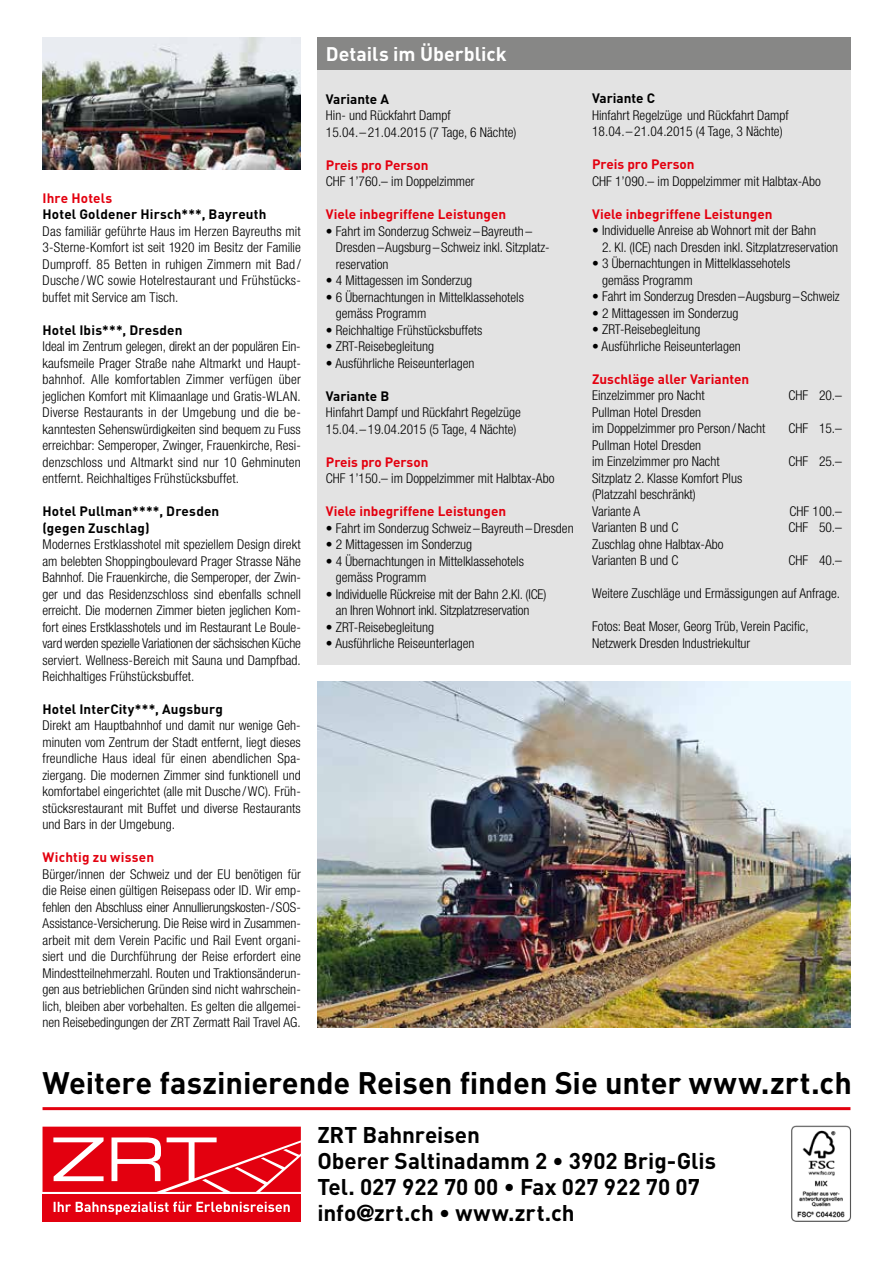
<style>
.page{position:relative;width:893px;height:1263px;background:#fff}
.page>*{position:absolute;margin:0;border:0;box-sizing:border-box;transform-origin:0 0}
.t1{font:700 30.75px "DIN";letter-spacing:-.005em;color:#000}
.t2{font:700 22.5px/26.2px "DIN";color:#000}
.t3{font:700 19.5px "DIN";color:#fff}
.t4{font:300 condensed 13.5px/16.5px "Helvetica Neue";color:#000}
.t5{font:700 13.5px "DIN";color:#e3000f}
.t6{font:700 13.5px/16.5px "DIN";letter-spacing:.01em;color:#000}
.s1{font-family:"Helvetica Neue";font-weight:900;font-stretch:condensed}
</style>
<div class="page">
<img style="left:791px;top:1125px;width:61px;height:97px">
<hr style="left:43px;top:1107px;width:807px;height:3px;background:#e3000f">
<svg style="left:43px;top:1127px;width:258px;height:65px;background:#e72b38"></svg>
<div style="left:43px;top:1194px;width:258px;height:27px;background:#e3000f"></div>
<svg style="left:54px;top:1201px;width:236px;height:14px"></svg>
<div style="left:317px;top:67px;width:533px;height:597px;background:#e3e3e3"></div>
<div style="left:317px;top:37px;width:533px;height:33px;background:#878786"></div>
<img style="left:317px;top:681px;width:533px;height:346px">
<img style="left:43px;top:38px;width:258px;height:131px">
<p class="t5" style="left:43px;top:189px;width:71px">Ihre Hotels</p>
<p class="t6" style="left:43px;top:205px;width:225px">Hotel Goldener Hirsch***, Bayreuth</p>
<p class="t4" style="left:43px;top:222px;width:260px;text-align:justify">Das familiär geführte Haus im Herzen Bayreuths mit 3-Sterne-Komfort ist seit 1920 im Besitz der Familie Dumproff. 85 Betten in ruhigen Zimmern mit Bad / Dusche / WC sowie Hotelrestaurant und Frühstücks&shy;buffet mit Service am Tisch.</p>
<p class="t6" style="left:43px;top:321px;width:141px">Hotel Ibis***, Dresden</p>
<p class="t4" style="left:43px;top:338px;width:260px;text-align:justify">Ideal im Zentrum gelegen, direkt an der populären Ein&shy;kaufsmeile Prager Straße nahe Altmarkt und Haupt&shy;bahnhof. Alle komfortablen Zimmer verfügen über jeglichen Komfort mit Klimaanlage und Gratis-WLAN.<br>Diverse Restaurants in der Umgebung und die be&shy;kanntesten Sehenswürdigkeiten sind bequem zu Fuss erreichbar: Semperoper, Zwinger, Frauenkirche, Resi&shy;denzschloss und Altmarkt sind nur 10 Gehminuten entfernt. Reichhaltiges Frühstücksbuffet.</p>
<p class="t6" style="left:43px;top:502px;width:178px">Hotel Pullman****, Dresden (gegen Zuschlag)</p>
<p class="t4" style="left:43px;top:536px;width:260px;text-align:justify">Modernes Erstklasshotel mit speziellem Design direkt am belebten Shoppingboulevard Prager Strasse Nähe Bahnhof. Die Frauenkirche, die Semperoper, der Zwin&shy;ger und das Residenzschloss sind ebenfalls schnell erreicht. Die modernen Zimmer bieten jeglichen Kom&shy;fort eines Erstklasshotels und im Restaurant Le Boule&shy;vard werden spezielle Variationen der sächsischen Küche serviert. Wellness-Bereich mit Sauna und Dampfbad.<br>Reichhaltiges Frühstücksbuffet.</p>
<p class="t6" style="left:43px;top:700px;width:182px">Hotel InterCity***, Augsburg</p>
<p class="t4" style="left:43px;top:717px;width:260px;text-align:justify">Direkt am Hauptbahnhof und damit nur wenige Geh&shy;minuten vom Zentrum der Stadt entfernt, liegt dieses freundliche Haus ideal für einen abendlichen Spa&shy;ziergang. Die modernen Zimmer sind funktionell und komfortabel eingerichtet (alle mit Dusche /WC). Früh&shy;stücksrestaurant mit Buffet und diverse Restaurants und Bars in der Umgebung.</p>
<p class="t5" style="left:43px;top:849px;width:113px">Wichtig zu wissen</p>
<p class="t4" style="left:43px;top:866px;width:260px;text-align:justify">Bürger/innen der Schweiz und der EU benötigen für die Reise einen gültigen Reisepass oder ID. Wir emp&shy;fehlen den Abschluss einer Annullierungskosten-/SOS-Assistance-Versicherung. Die Reise wird in Zusammen&shy;arbeit mit dem Verein Pacific und Rail Event organi&shy;siert und die Durchführung der Reise erfordert eine Mindestteilnehmerzahl. Routen und Traktionsänderun&shy;gen aus betrieblichen Gründen sind nicht wahrschein&shy;lich, bleiben aber vorbehalten. Es gelten die allgemei&shy;nen Reisebedingungen der ZRT Zermatt Rail Travel AG.</p>
<h3 class="t3" style="left:326px;top:41px;width:182px">Details im Überblick</h3>
<p class="t6" style="left:326px;top:90px;width:65px">Variante A</p>
<p class="t4" style="left:326px;top:107px;width:192px">Hin- und Rückfahrt Dampf<br>15.04.–21.04.2015 (7 Tage, 6 Nächte)</p>
<p class="t5" style="left:326px;top:156px;width:104px">Preis pro Person</p>
<p class="t4" style="left:326px;top:173px;width:150px">CHF 1’760.– im Doppelzimmer</p>
<p class="t5" style="left:326px;top:205px;width:182px">Viele inbegriffene Leistungen</p>
<p class="t4" style="left:336px;top:222px;width:215px;text-indent:-10px">• Fahrt im Sonderzug Schweiz –Bayreuth –<br>Dresden –Augsburg –Schweiz inkl. Sitzplatz&shy;reservation</p>
<p class="t4" style="left:326px;top:272px;width:148px">• 4 Mittagessen im Sonderzug</p>
<p class="t4" style="left:336px;top:288px;width:190px;text-indent:-10px">• 6 Übernachtungen in Mittelklassehotels gemäss Programm</p>
<p class="t4" style="left:326px;top:321px;width:158px">• Reichhaltige Frühstücksbuffets</p>
<p class="t4" style="left:326px;top:338px;width:110px">• ZRT-Reisebegleitung</p>
<p class="t4" style="left:326px;top:354px;width:150px">• Ausführliche Reiseunterlagen</p>
<p class="t6" style="left:326px;top:387px;width:65px">Variante B</p>
<p class="t4" style="left:326px;top:404px;width:196px">Hinfahrt Dampf und Rückfahrt Regelzüge<br>15.04.–19.04.2015 (5 Tage, 4 Nächte)</p>
<p class="t5" style="left:326px;top:453px;width:104px">Preis pro Person</p>
<p class="t4" style="left:326px;top:470px;width:230px">CHF 1’150.– im Doppelzimmer mit Halbtax-Abo</p>
<p class="t5" style="left:326px;top:502px;width:182px">Viele inbegriffene Leistungen</p>
<p class="t4" style="left:326px;top:519px;width:249px">• Fahrt im Sonderzug Schweiz –Bayreuth –Dresden</p>
<p class="t4" style="left:326px;top:536px;width:148px">• 2 Mittagessen im Sonderzug</p>
<p class="t4" style="left:336px;top:552px;width:190px;text-indent:-10px">• 4 Übernachtungen in Mittelklassehotels gemäss Programm</p>
<p class="t4" style="left:326px;top:585px;width:222px;text-align:center">• Individuelle Rückreise mit der Bahn 2.Kl. (ICE) an Ihren Wohnort inkl. Sitzplatzreservation</p>
<p class="t4" style="left:326px;top:618px;width:110px">• ZRT-Reisebegleitung</p>
<p class="t4" style="left:326px;top:635px;width:150px">• Ausführliche Reiseunterlagen</p>
<p class="t6" style="left:592px;top:90px;width:64px">Variante C</p>
<p class="t4" style="left:592px;top:107px;width:198px">Hinfahrt Regelzüge und Rückfahrt Dampf<br>18.04.–21.04.2015 (4 Tage, 3 Nächte)</p>
<p class="t5" style="left:592px;top:156px;width:104px">Preis pro Person</p>
<p class="t4" style="left:592px;top:173px;width:230px">CHF 1’090.– im Doppelzimmer mit Halbtax-Abo</p>
<p class="t5" style="left:592px;top:205px;width:182px">Viele inbegriffene Leistungen</p>
<p class="t4" style="left:592px;top:222px;width:225px">• Individuelle Anreise ab Wohnort mit der Bahn</p>
<p class="t4" style="left:602px;top:239px;width:238px">2. Kl. (ICE) nach Dresden inkl. Sitzplatzreservation</p>
<p class="t4" style="left:602px;top:255px;width:190px;text-indent:-10px">• 3 Übernachtungen in Mittelklassehotels gemäss Programm</p>
<p class="t4" style="left:592px;top:288px;width:249px">• Fahrt im Sonderzug Dresden–Augsburg–Schweiz</p>
<p class="t4" style="left:592px;top:305px;width:148px">• 2 Mittagessen im Sonderzug</p>
<p class="t4" style="left:592px;top:321px;width:110px">• ZRT-Reisebegleitung</p>
<p class="t4" style="left:592px;top:338px;width:150px">• Ausführliche Reiseunterlagen</p>
<p class="t5" style="left:592px;top:370px;width:159px">Zuschläge aller Varianten</p>
<p class="t4" style="left:592px;top:387px;width:114px">Einzelzimmer pro Nacht</p>
<p class="t4" style="left:789px;top:387px;width:55px">CHF 20.–</p>
<p class="t4" style="left:592px;top:404px;width:175px">Pullman Hotel Dresden<br>im Doppelzimmer pro Person /Nacht</p>
<p class="t4" style="left:789px;top:420px;width:55px">CHF 15.–</p>
<p class="t4" style="left:592px;top:437px;width:129px">Pullman Hotel Dresden<br>im Einzelzimmer pro Nacht</p>
<p class="t4" style="left:592px;top:470px;width:152px">Sitzplatz 2. Klasse Komfort Plus (Platzzahl beschränkt)<br>Variante A</p>
<p class="t4" style="left:789px;top:453px;width:55px">CHF 25.–</p>
<p class="t4" style="left:789px;top:503px;width:54px">CHF 100.–</p>
<p class="t4" style="left:592px;top:519px;width:88px">Varianten B und C</p>
<p class="t4" style="left:789px;top:519px;width:55px">CHF 50.–</p>
<p class="t4" style="left:592px;top:536px;width:133px">Zuschlag ohne Halbtax-Abo<br>Varianten B und C</p>
<p class="t4" style="left:789px;top:552px;width:55px">CHF 40.–</p>
<p class="t4" style="left:592px;top:585px;width:249px">Weitere Zuschläge und Ermässigungen auf Anfrage.</p>
<p class="t4" style="left:592px;top:618px;width:218px">Fotos: Beat Moser, Georg Trüb, Verein Pacific,<br>Netzwerk Dresden Industriekultur</p>
<h1 class="t1" style="left:43px;top:1062px;width:811px">Weitere faszinierende Reisen finden Sie unter www.zrt.ch</h1>
<h2 class="t2" style="left:317px;top:1120px;width:400px">ZRT Bahnreisen<br>Oberer Saltinadamm 2 • 3902 Brig-Glis<br>Tel. 027 922 70 00 • Fax 027 922 70 07 info<span class="s1">@</span>zrt.ch • www.zrt.ch</h2>
</div>
